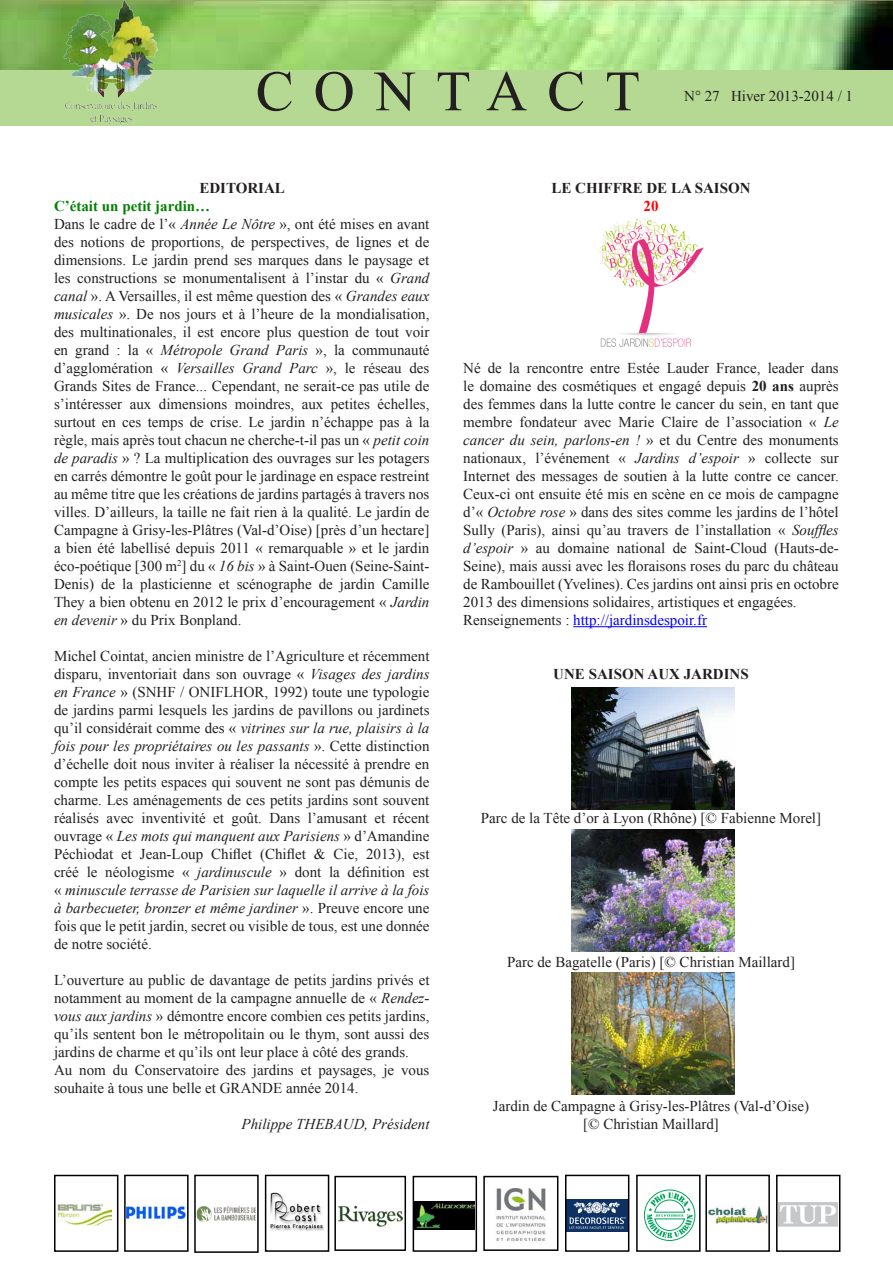
<style>
.page{position:relative;width:893px;height:1263px;background:#fff}
.page>*{position:absolute;margin:0;border:0;box-sizing:border-box;transform-origin:0 0}
.t1{font:57px "Times New Roman";letter-spacing:.35em;color:#231f20}
.Corps_de_texte_21{font:15px/18px "Times New Roman";color:#231f20;text-align:justify}
.t2{font:700 15px "Times New Roman";color:#231f20}
.t3{font:15px "Times New Roman";color:#00f}
.t4{font:italic 15px "Times New Roman";color:#231f20}
.t5{font:700 15px "Times New Roman";color:#008000}
.t6{font:700 15px "Times New Roman";color:#f00}
.s1{font-style:italic}
.s2{color:#222}
.s3{font-weight:700}
.s4{color:#231f20}
</style>
<div class="page">
<div style="left:636px;top:1175px;width:65px;height:77px;border:2px solid #000"></div>
<div style="left:0;top:70px;width:893px;height:55px;background:#b5d892"></div>
<img style="left:0;top:0;width:893px;height:70px">
<img style="left:54px;top:0;width:120px;height:126px">
<img style="left:708px;top:1205px;width:59px;height:18px">
<img style="left:197px;top:1206px;width:59px;height:15px">
<img style="left:270px;top:1192px;width:54px;height:38px">
<img style="left:338px;top:1205px;width:65px;height:21px">
<img style="left:779px;top:1202px;width:58px;height:25px">
<img style="left:496px;top:1188px;width:50px;height:53px">
<img style="left:416px;top:1202px;width:58px;height:28px">
<img style="left:568px;top:1200px;width:58px;height:31px">
<img style="left:58px;top:1204px;width:53px;height:21px">
<div style="left:776px;top:1175px;width:64px;height:77px;border:2px solid #000"></div>
<div style="left:124px;top:1175px;width:65px;height:77px;border:2px solid #000"></div>
<div style="left:194px;top:1175px;width:65px;height:78px;border:2px solid #000"></div>
<div style="left:265px;top:1175px;width:64px;height:77px;border:2px solid #000"></div>
<div style="left:334px;top:1176px;width:72px;height:75px;border:2px solid #000"></div>
<div style="left:413px;top:1176px;width:64px;height:76px;border:2px solid #000"></div>
<div style="left:483px;top:1176px;width:75px;height:75px;border:2px solid #000"></div>
<div style="left:54px;top:1175px;width:64px;height:77px;border:2px solid #000"></div>
<div style="left:565px;top:1175px;width:64px;height:77px;border:2px solid #000"></div>
<div style="left:705px;top:1175px;width:65px;height:77px;border:2px solid #000"></div>
<img style="left:126px;top:1198px;width:60px;height:29px">
<div style="left:644px;top:1190px;width:51px;height:51px;border:1px solid #00a55c;border-radius:50%"></div>
<svg style="left:647px;top:1192px;width:46px;height:46px"></svg>
<hr style="left:573px;top:626px;width:134px;height:1px;background:#00f">
<img style="left:599px;top:218px;width:104px;height:128px">
<img style="left:571px;top:972px;width:164px;height:122px">
<img style="left:571px;top:830px;width:164px;height:122px">
<img style="left:571px;top:687px;width:164px;height:122px">
<h1 class="t1" style="left:256px;top:53px;width:386px">CONTACT</h1>
<p class="Corps_de_texte_21" style="left:684px;top:87px;width:170px">N° 27 Hiver 2013-2014 / 1</p>
<p class="t2" style="left:199px;top:178px;width:87px">EDITORIAL</p>
<p class="t5" style="left:54px;top:196px;width:158px">C’était un petit jardin…</p>
<p class="Corps_de_texte_21" style="left:54px;top:215px;width:377px">Dans le cadre de l’« <span class="s1">Année Le Nôtre</span> », ont été mises en avant des notions de proportions, de perspectives, de lignes et de dimensions. Le jardin prend ses marques dans le paysage et les constructions se monumentalisent à l’instar du « <span class="s1">Grand canal</span> ». A Versailles, il est même question des <span class="s2">«</span> <span class="s1">Grandes eaux musicales</span> ». De nos jours et à l’heure de la mondialisation, des multinationales, il est encore plus question de tout voir en grand : la « <span class="s1">Métropole Grand Paris</span> », la communauté d’agglomération « <span class="s1">Versailles Grand Parc</span> », le <span class="s2">réseau des Grands Sites de France</span>... Cependant, ne serait-ce pas utile de s’intéresser aux dimensions moindres, aux petites échelles, surtout en ces temps de crise. Le jardin n’échappe pas à la règle, mais après tout chacun ne cherche-t-il pas un « <span class="s1">petit coin de paradis</span> » ? La multiplication des ouvrages sur les potagers en carrés démontre le goût pour le jardinage en espace restreint au même titre que les créations de jardins partagés à travers nos villes. D’ailleurs, la taille ne fait rien à la qualité. Le jardin de Campagne à Grisy-les-Plâtres (Val-d’Oise) [près d’un hectare] a bien été labellisé depuis 2011 « remarquable » et le jardin éco-poétique [300 m<sup>2</sup>] du « <span class="s1">16 bis</span> » à Saint-Ouen (Seine-Saint-Denis) de la plasticienne et scénographe de jardin Camille They a bien obtenu en 2012 le prix d’encouragement « <span class="s1">Jardin en devenir</span> » du Prix Bonpland.</p>
<p class="Corps_de_texte_21" style="left:54px;top:647px;width:377px">Michel Cointat, ancien ministre de l’Agriculture et récemment disparu, inventoriait dans son ouvrage « <span class="s1">Visages des jardins en France</span> » (SNHF / ONIFLHOR, 1992) toute une typologie de jardins parmi lesquels les jardins de pavillons ou jardinets qu’il considérait comme des « <span class="s1">vitrines sur la rue, plaisirs à la fois pour les propriétaires ou les passants</span> ». Cette distinction d’échelle doit nous inviter à réaliser la nécessité à prendre en compte les petits espaces qui souvent ne sont pas démunis de charme. Les aménagements de ces petits jardins sont souvent réalisés avec inventivité et goût. Dans l’amusant et récent ouvrage « <span class="s1">Les mots qui manquent aux Parisiens</span> » d’Amandine Péchiodat et Jean-Loup Chiflet (Chiflet &amp; Cie, 2013), est créé le néologisme « <span class="s1">jardinuscule</span> » dont la définition est « <span class="s1">minuscule terrasse de Parisien sur laquelle il arrive à la fois à barbecueter, bronzer et même jardiner</span> ». Preuve encore une fois que le petit jardin, secret ou visible de tous, est une donnée de notre société.</p>
<p class="Corps_de_texte_21" style="left:54px;top:971px;width:377px">L’ouverture au public de davantage de petits jardins privés et notamment au moment de la campagne annuelle de « <span class="s1">Rendez&shy;vous aux jardins</span> » démontre encore combien ces petits jardins, qu’ils sentent bon le métropolitain ou le thym, sont aussi des jardins de charme et qu’ils ont leur place à côté des grands.</p>
<p class="Corps_de_texte_21" style="left:54px;top:1061px;width:377px">Au nom du Conservatoire des jardins et paysages, je vous souhaite à tous une belle et GRANDE année 2014.</p>
<p class="t4" style="left:242px;top:1114px;width:189px">Philippe THEBAUD, Président</p>
<p class="t2" style="left:551px;top:178px;width:201px">LE CHIFFRE DE LA SAISON</p>
<p class="t6" style="left:643px;top:196px;width:16px">20</p>
<p class="Corps_de_texte_21" style="left:463px;top:359px;width:377px">Né de la rencontre entre Estée Lauder France, leader dans le domaine des cosmétiques et engagé depuis <span class="s3">20 ans</span> auprès des femmes dans la lutte contre le cancer du sein, en tant que membre fondateur avec Marie Claire de l’association « <span class="s1">Le cancer du sein, parlons-en !</span> » et du Centre des monuments nationaux, l’événement « <span class="s1">Jardins d’espoir</span> » collecte sur Internet des messages de soutien à la lutte contre ce cancer.<br>Ceux-ci ont ensuite été mis en scène en ce mois de campagne d’« <span class="s1">Octobre rose</span> » dans des sites comme les jardins de l’hôtel Sully (Paris), ainsi qu’au travers de l’installation « <span class="s1">Souffles d’espoir</span> » au domaine national de Saint-Cloud (Hauts-de-Seine), mais aussi avec les floraisons roses du parc du château de Rambouillet (Yvelines). Ces jardins ont ainsi pris en octobre 2013 des dimensions solidaires, artistiques et engagées.</p>
<p class="t3" style="left:463px;top:610px;width:245px"><span class="s4">Renseignements :</span> http://jardinsdespoir.fr</p>
<p class="t2" style="left:553px;top:664px;width:197px">UNE SAISON AUX JARDINS</p>
<p class="Corps_de_texte_21" style="left:481px;top:809px;width:342px">Parc de la Tête d’or à Lyon (Rhône) [© Fabienne Morel]</p>
<p class="Corps_de_texte_21" style="left:507px;top:953px;width:290px">Parc de Bagatelle (Paris) [© Christian Maillard]</p>
<p class="Corps_de_texte_21" style="left:493px;top:1097px;width:318px;text-align:center">Jardin de Campagne à Grisy-les-Plâtres (Val-d’Oise) [© Christian Maillard]</p>
</div>
